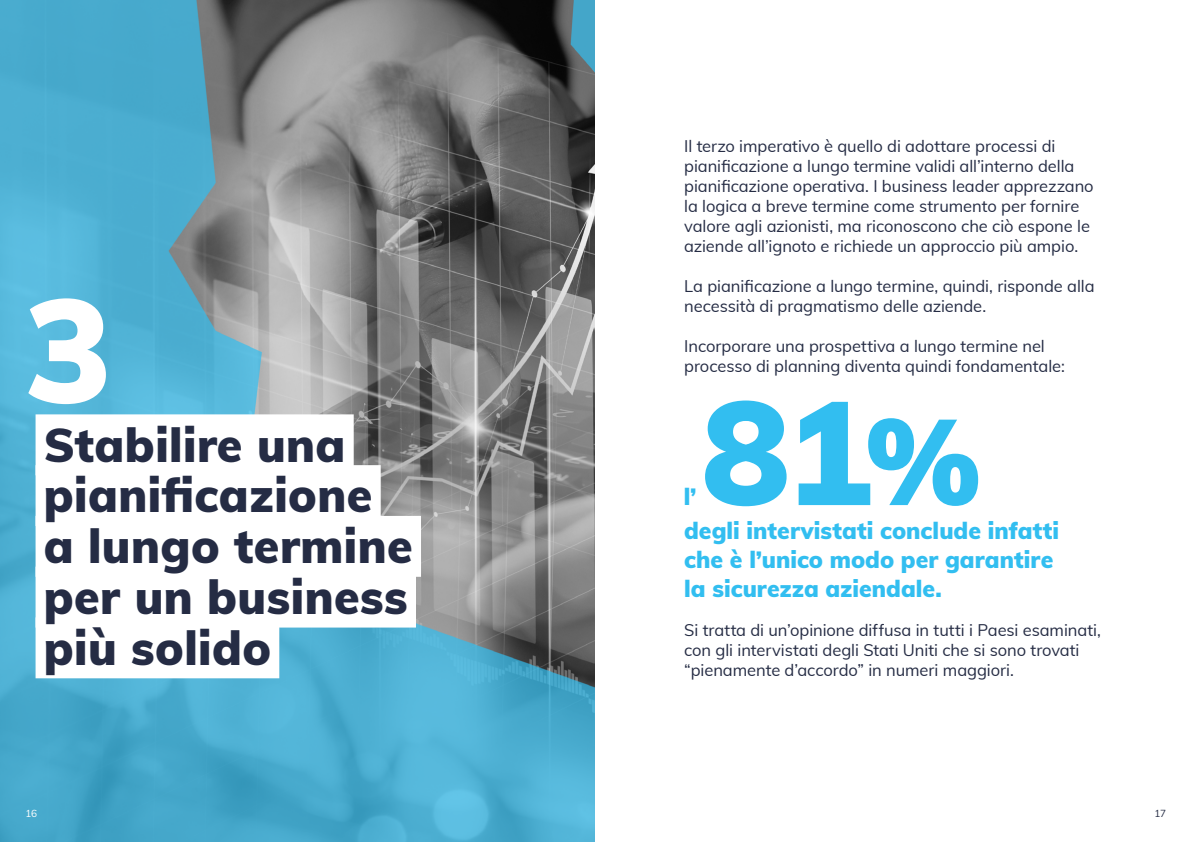
<style>
.page{position:relative;width:1191px;height:842px;background:#fff}
.page>*{position:absolute;margin:0;border:0;box-sizing:border-box;transform-origin:0 0}
.t1{font:900 145px "Muli";color:#32bef0}
.t2{font:900 145px "Muli";color:#fff}
.t3{font:900 46.4px/50.8px "Muli";letter-spacing:.01em;color:#252c44}
.t4{font:900 23px/29px "Muli";color:#32bef0}
.t5{font:16.5px/20px "Muli";letter-spacing:-.005em;color:#252c44}
.t6{font:10px "Muli";color:#fff}
.t7{font:10px "Muli";color:#252c44}
.s1{font-size:120px}
</style>
<div class="page">
<img style="left:0;top:0;width:595px;height:842px">
<div style="left:36px;top:414px;width:318px;height:61px;background:#fff"></div>
<div style="left:36px;top:465px;width:345px;height:61px;background:#fff"></div>
<div style="left:36px;top:516px;width:385px;height:61px;background:#fff"></div>
<div style="left:36px;top:567px;width:380px;height:60px;background:#fff"></div>
<div style="left:36px;top:617px;width:243px;height:61px;background:#fff"></div>
<h1 class="t2" style="left:25px;top:244px;width:88px">3</h1>
<h2 class="t3" style="left:44px;top:417px;width:370px">Stabilire una pianificazione a lungo termine per un business più solido</h2>
<p class="t5" style="left:684px;top:135px;width:411px">Il terzo imperativo è quello di adottare processi di pianificazione a lungo termine validi all’interno della pianificazione operativa. I business leader apprezzano la logica a breve termine come strumento per fornire valore agli azionisti, ma riconoscono che ciò espone le aziende all’ignoto e richiede un approccio più ampio.</p>
<p class="t5" style="left:684px;top:275px;width:412px">La pianificazione a lungo termine, quindi, risponde alla necessità di pragmatismo delle aziende.</p>
<p class="t5" style="left:684px;top:335px;width:382px">Incorporare una prospettiva a lungo termine nel processo di planning diventa quindi fondamentale:</p>
<h3 class="t4" style="left:684px;top:482px;width:14px">l’</h3>
<h1 class="t1" style="left:702px;top:346px;width:281px">81<span class="s1">%</span></h1>
<h3 class="t4" style="left:684px;top:515px;width:376px">degli intervistati conclude infatti</h3>
<h3 class="t4" style="left:684px;top:544px;width:371px">che è l’unico modo per garantire la sicurezza aziendale.</h3>
<p class="t5" style="left:684px;top:620px;width:418px">Si tratta di un’opinione diffusa in tutti i Paesi esaminati, con gli intervistati degli Stati Uniti che si sono trovati “pienamente d’accordo” in numeri maggiori.</p>
<p class="t6" style="left:26px;top:806px;width:13px">16</p>
<p class="t7" style="left:1154px;top:806px;width:13px">17</p>
</div>
